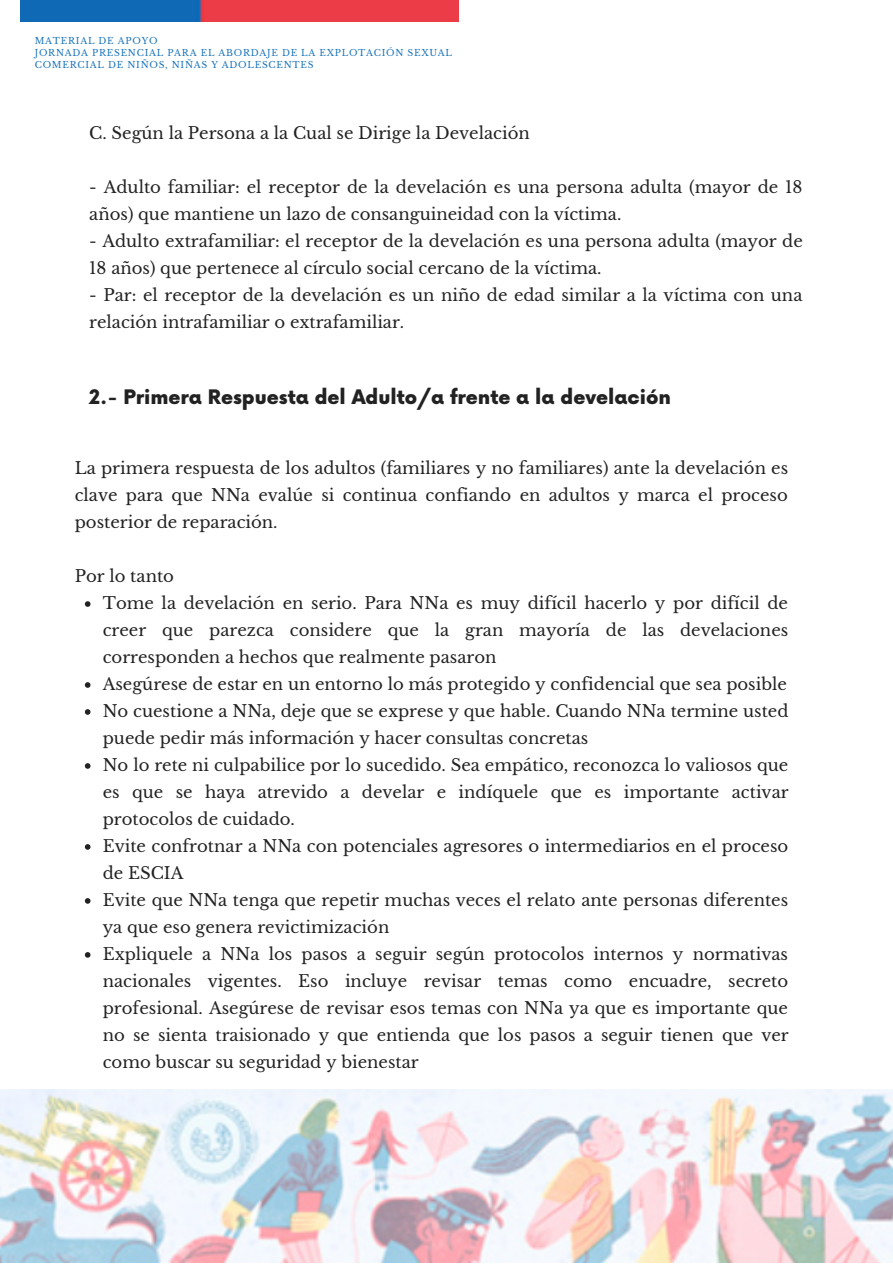
<style>
.page{position:relative;width:893px;height:1264px;background:#fff}
.page>*{position:absolute;margin:0;border:0;box-sizing:border-box;transform-origin:0 0}
.t1{font:900 19.5px "Now";color:#222}
.t2{font:16.5px/27px "Libre Baskerville";color:#222}
.t3{font:9px/12px "Libre Baskerville";letter-spacing:.08em;color:#1c75bc}
</style>
<div class="page">
<img style="left:0;top:1089px;width:892px;height:173px">
<img style="left:21px;top:0;width:437px;height:21px">
<svg style="left:85px;top:601px;width:5px;height:6px"></svg>
<svg style="left:85px;top:682px;width:5px;height:5px"></svg>
<svg style="left:85px;top:709px;width:5px;height:5px"></svg>
<svg style="left:85px;top:763px;width:5px;height:5px"></svg>
<svg style="left:85px;top:844px;width:5px;height:5px"></svg>
<svg style="left:85px;top:898px;width:5px;height:5px"></svg>
<svg style="left:85px;top:952px;width:5px;height:5px"></svg>
<p class="t3" style="left:35px;top:35px;width:419px">MATERIAL DE APOYO<br>JORNADA PRESENCIAL PARA EL ABORDAJE DE LA EXPLOTACIÓN SEXUAL<br>COMERCIAL DE NIÑOS, NIÑAS Y ADOLESCENTES</p>
<p class="t2" style="left:89px;top:120px;width:442px">C. Según la Persona a la Cual se Dirige la Develación</p>
<p class="t2" style="left:89px;top:174px;width:714px">- Adulto familiar: el receptor de la develación es una persona adulta (mayor de 18 años) que mantiene un lazo de consanguineidad con la víctima.</p>
<p class="t2" style="left:89px;top:228px;width:715px">- Adulto extrafamiliar: el receptor de la develación es una persona adulta (mayor de<br>18 años) que pertenece al círculo social cercano de la víctima.</p>
<p class="t2" style="left:89px;top:282px;width:714px">- Par: el receptor de la develación es un niño de edad similar a la víctima con una relación intrafamiliar o extrafamiliar.</p>
<p class="t1" style="left:89px;top:386px;width:583px">2.- Primera Respuesta del Adulto/a frente a la develación</p>
<p class="t2" style="left:75px;top:455px;width:715px;text-align:justify">La primera respuesta de los adultos (familiares y no familiares) ante la develación es clave para que NNa evalúe si continua confiando en adultos y marca el proceso posterior de reparación.</p>
<p class="t2" style="left:75px;top:563px;width:101px">Por lo tanto</p>
<p class="t2" style="left:103px;top:590px;width:687px">Tome la develación en serio. Para NNa es muy difícil hacerlo y por difícil de creer que parezca considere que la gran mayoría de las develaciones corresponden a hechos que realmente pasaron<br>Asegúrese de estar en un entorno lo más protegido y confidencial que sea posible No cuestione a NNa, deje que se exprese y que hable. Cuando NNa termine usted puede pedir más información y hacer consultas concretas<br>No lo rete ni culpabilice por lo sucedido. Sea empático, reconozca lo valiosos que es que se haya atrevido a develar e indíquele que es importante activar protocolos de cuidado.<br>Evite confrotnar a NNa con potenciales agresores o intermediarios en el proceso de ESCIA<br>Evite que NNa tenga que repetir muchas veces el relato ante personas diferentes ya que eso genera revictimización<br>Expliquele a NNa los pasos a seguir según protocolos internos y normativas nacionales vigentes. Eso incluye revisar temas como encuadre, secreto profesional. Asegúrese de revisar esos temas con NNa ya que es importante que no se sienta traisionado y que entienda que los pasos a seguir tienen que ver como buscar su seguridad y bienestar</p>
</div>
